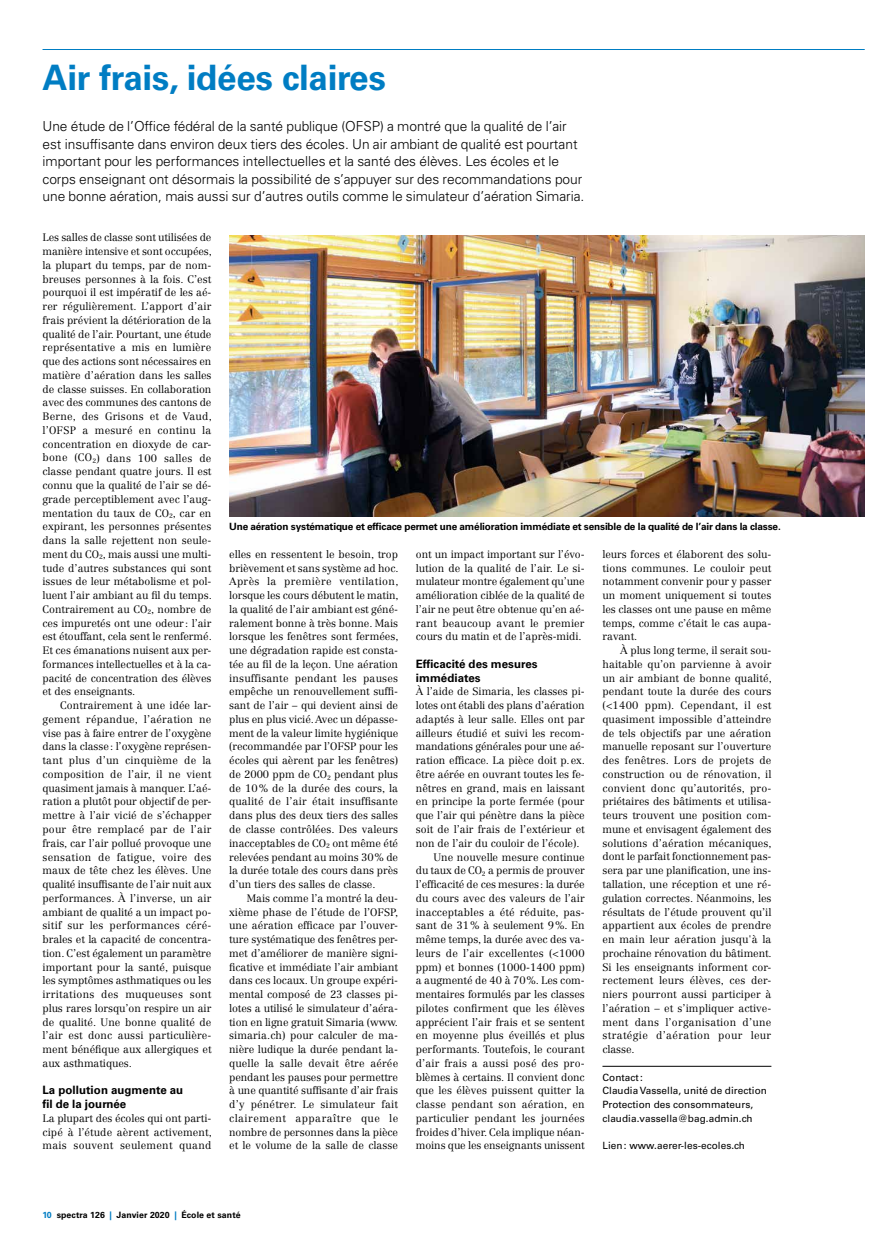
<style>
.page{position:relative;width:886px;height:1241px;background:#fff}
.page>*{position:absolute;margin:0;border:0;box-sizing:border-box;transform-origin:0 0}
.t1{font:700 35px "Univers LT Std";letter-spacing:-.01em;color:#007dc3}
.t2{font:300 13.75px/17.5px "Univers LT Std";letter-spacing:-.005em;color:#000}
.t3{font:700 11.5px/13.8px "Univers LT Std";letter-spacing:.005em;color:#000}
.t4{font:300 10.62px/13.8px "Centennial LT Std";color:#000;text-align:justify}
.t5{font:10px/13.8px "Univers LT Std";letter-spacing:.005em;color:#000}
.t6{font:700 10px "Univers LT Std";letter-spacing:-.015em;color:#000}
.t7{font:700 8.75px "Univers LT Std";letter-spacing:.01em;color:#000}
.s1{color:#007dc3}
</style>
<div class="page">
<hr style="left:43px;top:49px;width:822px;height:1px;background:#007dc3">
<hr style="left:602px;top:1065px;width:169px;height:1px;background:#000">
<img style="left:229px;top:235px;width:636px;height:281px">
<h1 class="t1" style="left:43px;top:57px;width:345px">Air frais, idées claires</h1>
<p class="t2" style="left:43px;top:118px;width:543px">Une étude de l’Office fédéral de la santé publique (OFSP) a montré que la qualité de l’air est insuffisante dans environ deux tiers des écoles. Un air ambiant de qualité est pourtant important pour les performances intellectuelles et la santé des élèves. Les écoles et le corps enseignant ont désormais la possibilité de s’appuyer sur des recommandations pour une bonne aération, mais aussi sur d’autres outils comme le simulateur d’aération Simaria.</p>
<p class="t4" style="left:43px;top:231px;width:171px">Les salles de classe sont utilisées de manière intensive et sont occupées, la plupart du temps, par de nom&shy;breuses personnes à la fois. C’est pourquoi il est impératif de les aé&shy;rer régulièrement. L’apport d’air frais prévient la détérioration de la qualité de l’air. Pourtant, une étude représentative a mis en lumière que des actions sont nécessaires en matière d’aération dans les salles de classe suisses. En collaboration avec des communes des cantons de Berne, des Grisons et de Vaud, l’OFSP a mesuré en continu la concentration en dioxyde de car&shy;bone (CO<sub>2</sub>) dans 100 salles de classe pendant quatre jours. Il est connu que la qualité de l’air se dé&shy;grade perceptiblement avec l’aug&shy;mentation du taux de CO<sub>2</sub>, car en expirant, les personnes présentes dans la salle rejettent non seule&shy;ment du CO<sub>2</sub>, mais aussi une multi&shy;tude d’autres substances qui sont issues de leur métabolisme et pol&shy;luent l’air ambiant au fil du temps.<br>Contrairement au CO<sub>2</sub>, nombre de ces impuretés ont une odeur : l’air est étouffant, cela sent le renfermé.<br>Et ces émanations nuisent aux per&shy;formances intellectuelles et à la ca&shy;pacité de concentration des élèves et des enseignants.</p>
<p class="t4" style="left:43px;top:698px;width:171px;text-indent:18px">Contrairement à une idée lar&shy;gement répandue, l’aération ne vise pas à faire entrer de l’oxygène dans la classe: l’oxygène représen&shy;tant plus d’un cinquième de la composition de l’air, il ne vient quasiment jamais à manquer. L’aé&shy;ration a plutôt pour objectif de per&shy;mettre à l’air vicié de s’échapper pour être remplacé par de l’air frais, car l’air pollué provoque une sensation de fatigue, voire des maux de tête chez les élèves. Une qualité insuffisante de l’air nuit aux performances. À l’inverse, un air ambiant de qualité a un impact po&shy;sitif sur les performances céré&shy;brales et la capacité de concentra&shy;tion. C’est également un paramètre important pour la santé, puisque les symptômes asthmatiques ou les irritations des muqueuses sont plus rares lorsqu’on respire un air de qualité. Une bonne qualité de l’air est donc aussi particulière&shy;ment bénéfique aux allergiques et aux asthmatiques.</p>
<p class="t3" style="left:43px;top:1083px;width:142px">La pollution augmente au fil de la journée</p>
<p class="t4" style="left:43px;top:1111px;width:171px">La plupart des écoles qui ont parti&shy;cipé à l’étude aèrent activement, mais souvent seulement quand</p>
<p class="t6" style="left:229px;top:521px;width:553px">Une aération systématique et efficace permet une amélioration immédiate et sensible de la qualité de l’air dans la classe.</p>
<p class="t4" style="left:416px;top:547px;width:170px">ont un impact important sur l’évo&shy;lution de la qualité de l’air. Le si&shy;mulateur montre également qu’une amélioration ciblée de la qualité de l’air ne peut être obtenue qu’en aé&shy;rant beaucoup avant le premier cours du matin et de l’après-midi.</p>
<p class="t3" style="left:416px;top:657px;width:123px">Efficacité des mesures immédiates</p>
<p class="t4" style="left:416px;top:684px;width:170px">À l’aide de Simaria, les classes pi-</p>
<p class="t4" style="left:416px;top:698px;width:170px">lotes ont établi des plans d’aération</p>
<p class="t4" style="left:416px;top:712px;width:170px">adaptés à leur salle. Elles ont par</p>
<p class="t4" style="left:416px;top:726px;width:170px">ailleurs étudié et suivi les recom-</p>
<p class="t4" style="left:416px;top:739px;width:170px">mandations générales pour une aé-</p>
<p class="t4" style="left:416px;top:753px;width:171px">ration efficace. La pièce doit p.ex.</p>
<p class="t4" style="left:416px;top:767px;width:170px">être aérée en ouvrant toutes les fe-</p>
<p class="t4" style="left:416px;top:781px;width:170px">nêtres en grand, mais en laissant</p>
<p class="t4" style="left:416px;top:794px;width:170px">en principe la porte fermée (pour</p>
<p class="t4" style="left:416px;top:808px;width:170px">que l’air qui pénètre dans la pièce</p>
<p class="t4" style="left:416px;top:822px;width:170px">soit de l’air frais de l’extérieur et</p>
<p class="t4" style="left:416px;top:836px;width:165px">non de l’air du couloir de l’école).</p>
<p class="t4" style="left:433px;top:849px;width:153px">Une nouvelle mesure continue</p>
<p class="t4" style="left:416px;top:863px;width:170px">du taux de CO<sub>2</sub> a permis de prouver</p>
<p class="t4" style="left:416px;top:877px;width:170px">l’efficacité de ces mesures: la durée</p>
<p class="t4" style="left:416px;top:891px;width:170px">du cours avec des valeurs de l’air</p>
<p class="t4" style="left:416px;top:904px;width:170px">inacceptables a été réduite, pas-</p>
<p class="t4" style="left:416px;top:918px;width:170px">sant de 31% à seulement 9%. En</p>
<p class="t4" style="left:416px;top:932px;width:170px">même temps, la durée avec des va-</p>
<p class="t4" style="left:416px;top:946px;width:170px">leurs de l’air excellentes (&lt;1000</p>
<p class="t4" style="left:416px;top:959px;width:170px">ppm) et bonnes (1000-1400 ppm)</p>
<p class="t4" style="left:416px;top:973px;width:170px">a augmenté de 40 à 70%. Les com-</p>
<p class="t4" style="left:416px;top:987px;width:170px">mentaires formulés par les classes</p>
<p class="t4" style="left:416px;top:1001px;width:170px">pilotes confirment que les élèves</p>
<p class="t4" style="left:416px;top:1014px;width:170px">apprécient l’air frais et se sentent</p>
<p class="t4" style="left:416px;top:1028px;width:171px">en moyenne plus éveillés et plus</p>
<p class="t4" style="left:416px;top:1042px;width:170px">performants. Toutefois, le courant</p>
<p class="t4" style="left:416px;top:1056px;width:170px">d’air frais a aussi posé des pro-</p>
<p class="t4" style="left:416px;top:1069px;width:170px">blèmes à certains. Il convient donc</p>
<p class="t4" style="left:416px;top:1083px;width:170px">que les élèves puissent quitter la</p>
<p class="t4" style="left:416px;top:1097px;width:170px">classe pendant son aération, en</p>
<p class="t4" style="left:416px;top:1111px;width:170px">particulier pendant les journées</p>
<p class="t4" style="left:416px;top:1124px;width:170px">froides d’hiver. Cela implique néan-</p>
<p class="t4" style="left:416px;top:1138px;width:170px">moins que les enseignants unissent</p>
<p class="t4" style="left:602px;top:547px;width:171px">leurs forces et élaborent des solu&shy;tions communes. Le couloir peut notamment convenir pour y passer un moment uniquement si toutes les classes ont une pause en même temps, comme c’était le cas aupa&shy;ravant.</p>
<p class="t4" style="left:602px;top:643px;width:171px;text-indent:18px">À plus long terme, il serait sou&shy;haitable qu’on parvienne à avoir un air ambiant de bonne qualité, pendant toute la durée des cours (&lt;1400 ppm). Cependant, il est quasiment impossible d’atteindre de tels objectifs par une aération manuelle reposant sur l’ouverture des fenêtres. Lors de projets de construction ou de rénovation, il convient donc qu’autorités, pro&shy;priétaires des bâtiments et utilisa&shy;teurs trouvent une position com&shy;mune et envisagent également des solutions d’aération mécaniques, dont le parfait fonctionnement pas&shy;sera par une planification, une ins&shy;tallation, une réception et une ré&shy;gulation correctes. Néanmoins, les résultats de l’étude prouvent qu’il appartient aux écoles de prendre en main leur aération jusqu'à la prochaine rénovation du bâtiment.<br>Si les enseignants informent cor&shy;rectement leurs élèves, ces der&shy;niers pourront aussi participer à l’aération – et s’impliquer active&shy;ment dans l’organisation d’une stratégie d’aération pour leur classe.</p>
<p class="t5" style="left:602px;top:1070px;width:166px">Contact:<br>Claudia Vassella, unité de direction<br>Protection des consommateurs, claudia.vassella@bag.admin.ch</p>
<p class="t5" style="left:602px;top:1138px;width:144px">Lien: www.aerer-les-ecoles.ch</p>
<p class="t4" style="left:229px;top:547px;width:171px">elles en ressentent le besoin, trop brièvement et sans système ad hoc.<br>Après la première ventilation, lorsque les cours débutent le matin, la qualité de l’air ambiant est géné&shy;ralement bonne à très bonne. Mais lorsque les fenêtres sont fermées, une dégradation rapide est consta&shy;tée au fil de la leçon. Une aération insuffisante pendant les pauses empêche un renouvellement suffi&shy;sant de l’air – qui devient ainsi de plus en plus vicié. Avec un dépasse&shy;ment de la valeur limite hygiénique (recommandée par l’OFSP pour les écoles qui aèrent par les fenêtres) de 2000 ppm de CO<sub>2</sub> pendant plus de 10% de la durée des cours, la qualité de l’air était insuffisante dans plus des deux tiers des salles de classe contrôlées. Des valeurs inacceptables de CO<sub>2</sub> ont même été relevées pendant au moins 30% de la durée totale des cours dans près d’un tiers des salles de classe.</p>
<p class="t4" style="left:229px;top:891px;width:171px;text-indent:18px">Mais comme l’a montré la deu&shy;xième phase de l’étude de l’OFSP, une aération efficace par l’ouver&shy;ture systématique des fenêtres per&shy;met d’améliorer de manière signi&shy;ficative et immédiate l’air ambiant dans ces locaux. Un groupe expéri&shy;mental composé de 23 classes pi&shy;lotes a utilisé le simulateur d’aéra&shy;tion en ligne gratuit Simaria (www. simaria.ch) pour calculer de ma&shy;nière ludique la durée pendant la&shy;quelle la salle devait être aérée pendant les pauses pour permettre à une quantité suffisante d’air frais d’y pénétrer. Le simulateur fait clairement apparaître que le nombre de personnes dans la pièce et le volume de la salle de classe</p>
<p class="t7" style="left:43px;top:1209px;width:199px"><span class="s1">10</span> spectra 126 <span class="s1">|</span> Janvier 2020 <span class="s1">|</span> École et santé</p>
</div>
